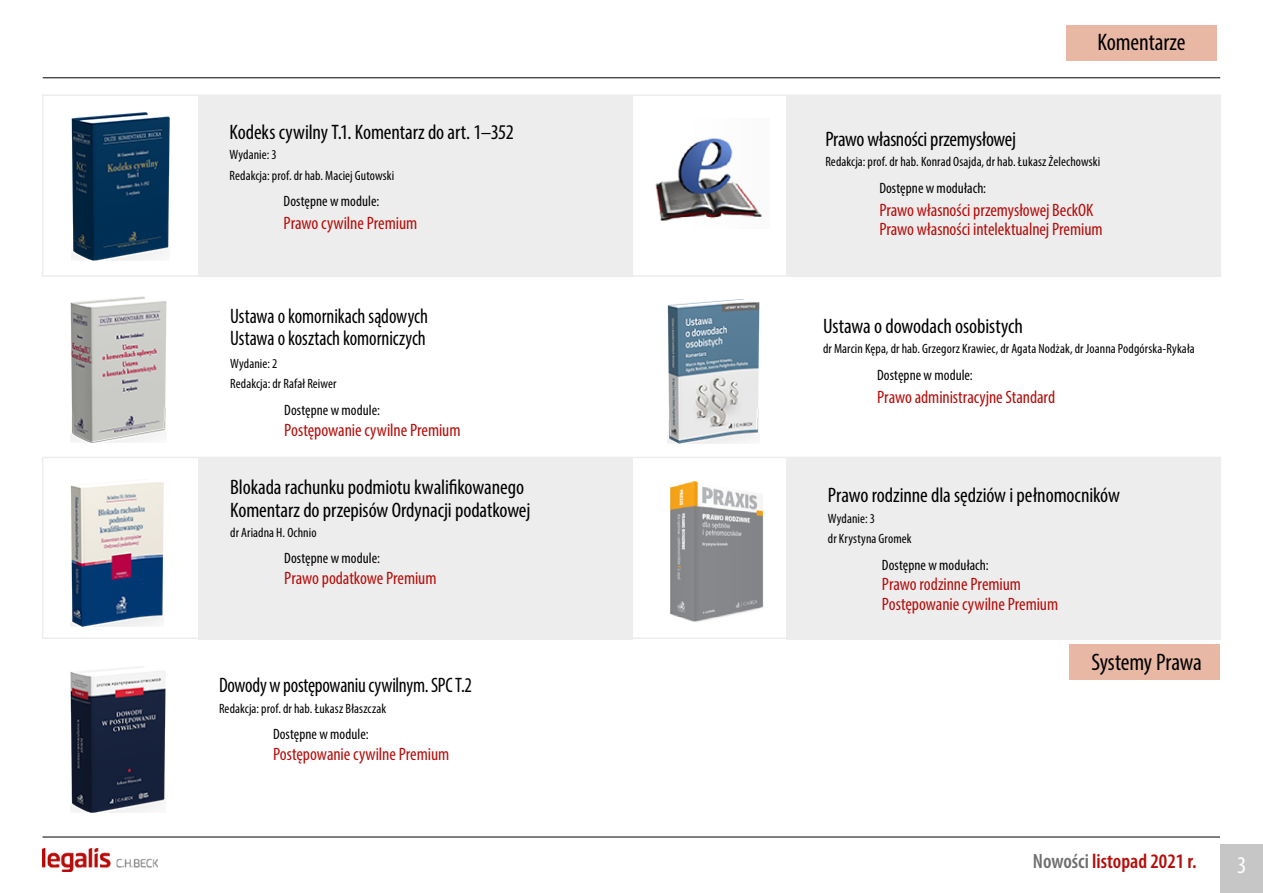
<style>
.page{position:relative;width:1263px;height:893px;background:#fff}
.page>*{position:absolute;margin:0;border:0;box-sizing:border-box;transform-origin:0 0}
.t1{font:condensed 24px "Myriad Pro";letter-spacing:-.005em;color:#000}
.t2{font:condensed 24px "Myriad Pro";color:#fff}
.t3{font:condensed 21px/22.5px "Myriad Pro";letter-spacing:-.005em;color:#000}
.t4{font:condensed 21px/22.5px "Myriad Pro";letter-spacing:-.005em;color:#000;scale:.93 1}
.t5{font:600 condensed 20.7px "Myriad Pro";color:#b50e0b}
.t6{font:condensed 18px/19.5px "Myriad Pro";letter-spacing:-.005em;color:#b50e0b}
.t7{font:condensed 15px "Myriad Pro";letter-spacing:.005em;color:#000}
.t8{font:condensed 13.5px/20.4px "Myriad Pro";letter-spacing:.01em;color:#000}
.s1{color:#706f6f}
</style>
<div class="page">
<hr style="left:43px;top:837px;width:1177px;height:1px;background:#000">
<hr style="left:43px;top:78px;width:1177px;height:1px;background:#000">
<div style="left:1220px;top:845px;width:43px;height:48px;background:#c6c6c6"></div>
<img style="left:43px;top:848px;width:115px;height:24px">
<div style="left:42px;top:94px;width:591px;height:183px;border:2px solid #ededed"></div>
<div style="left:198px;top:96px;width:435px;height:181px;background:#ededed"></div>
<div style="left:787px;top:96px;width:434px;height:181px;background:#ededed"></div>
<div style="left:198px;top:458px;width:435px;height:181px;background:#ededed"></div>
<div style="left:787px;top:458px;width:434px;height:181px;background:#ededed"></div>
<div style="left:1066px;top:26px;width:151px;height:35px;background:#e8b8a4"></div>
<img style="left:72px;top:112px;width:97px;height:149px">
<img style="left:70px;top:296px;width:97px;height:147px">
<img style="left:70px;top:480px;width:94px;height:147px">
<img style="left:70px;top:666px;width:96px;height:146px">
<img style="left:667px;top:299px;width:93px;height:145px">
<img style="left:655px;top:138px;width:108px;height:83px">
<div style="left:1069px;top:644px;width:151px;height:36px;background:#e8b8a4"></div>
<img style="left:670px;top:482px;width:94px;height:140px">
<h2 class="t3" style="left:230px;top:120px;width:286px">Kodeks cywilny T.1. Komentarz do art. 1–352</h2>
<p class="t8" style="left:230px;top:145px;width:166px">Wydanie: 3<br>Redakcja: prof. dr hab. Maciej Gutowski</p>
<p class="t7" style="left:284px;top:192px;width:97px">Dostępne w module:</p>
<h3 class="t6" style="left:284px;top:213px;width:135px">Prawo cywilne Premium</h3>
<h2 class="t4" style="left:230px;top:304px;width:214px">Ustawa o komornikach sądowych<br>Ustawa o kosztach komorniczych</h2>
<p class="t8" style="left:230px;top:353px;width:108px">Wydanie: 2<br>Redakcja: dr Rafał Reiwer</p>
<p class="t7" style="left:284px;top:401px;width:97px">Dostępne w module:</p>
<h3 class="t6" style="left:284px;top:420px;width:178px">Postępowanie cywilne Premium</h3>
<h2 class="t3" style="left:230px;top:476px;width:302px">Blokada rachunku podmiotu kwalifikowanego<br>Komentarz do przepisów Ordynacji podatkowej</h2>
<p class="t8" style="left:230px;top:522px;width:88px">dr Ariadna H. Ochnio</p>
<p class="t7" style="left:284px;top:549px;width:97px">Dostępne w module:</p>
<h3 class="t6" style="left:284px;top:568px;width:154px">Prawo podatkowe Premium</h3>
<h2 class="t4" style="left:219px;top:674px;width:274px">Dowody w postępowaniu cywilnym. SPC T.2</h2>
<p class="t8" style="left:219px;top:698px;width:169px">Redakcja: prof. dr hab. Łukasz Błaszczak</p>
<p class="t7" style="left:273px;top:725px;width:97px">Dostępne w module:</p>
<h3 class="t6" style="left:273px;top:744px;width:178px">Postępowanie cywilne Premium</h3>
<h1 class="t1" style="left:1097px;top:28px;width:90px">Komentarze</h1>
<h2 class="t3" style="left:825px;top:128px;width:192px">Prawo własności przemysłowej</h2>
<p class="t8" style="left:825px;top:152px;width:276px">Redakcja: prof. dr hab. Konrad Osajda, dr hab. Łukasz Żelechowski</p>
<p class="t7" style="left:879px;top:179px;width:108px">Dostępne w modułach:</p>
<h3 class="t6" style="left:879px;top:200px;width:225px">Prawo własności przemysłowej BeckOK<br>Prawo własności intelektualnej Premium</h3>
<h2 class="t3" style="left:823px;top:315px;width:201px">Ustawa o dowodach osobistych</h2>
<p class="t8" style="left:823px;top:339px;width:373px">dr Marcin Kępa, dr hab. Grzegorz Krawiec, dr Agata Nodżak, dr Joanna Podgórska-Rykała</p>
<p class="t7" style="left:877px;top:366px;width:97px">Dostępne w module:</p>
<h3 class="t6" style="left:877px;top:387px;width:180px">Prawo administracyjne Standard</h3>
<h2 class="t3" style="left:828px;top:484px;width:293px">Prawo rodzinne dla sędziów i pełnomocników</h2>
<p class="t8" style="left:828px;top:508px;width:85px">Wydanie: 3<br>dr Krystyna Gromek</p>
<p class="t7" style="left:882px;top:555px;width:108px">Dostępne w modułach:</p>
<h3 class="t6" style="left:882px;top:574px;width:178px">Prawo rodzinne Premium<br>Postępowanie cywilne Premium</h3>
<h1 class="t1" style="left:1091px;top:647px;width:112px">Systemy Prawa</h1>
<h3 class="t5" style="left:1033px;top:850px;width:165px"><span class="s1">Nowości</span> listopad 2021 r.</h3>
<h1 class="t2" style="left:1237px;top:851px;width:11px">3</h1>
</div>
